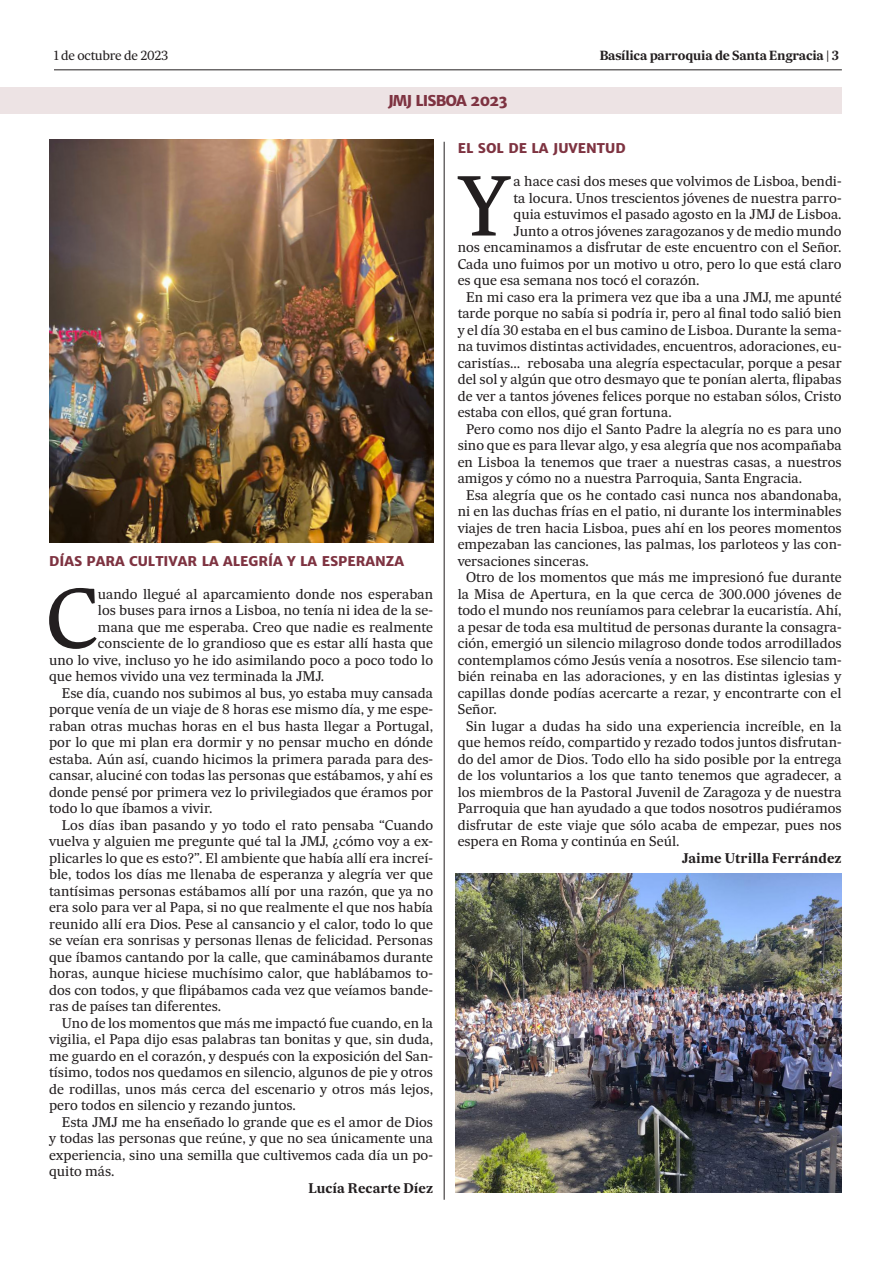
<style>
.page{position:relative;width:893px;height:1263px;background:#fff}
.page>*{position:absolute;margin:0;border:0;box-sizing:border-box;transform-origin:0 0}
.ladillo{font:81.75px "Sueca Tx";color:#231f20}
.Antetitulo{font:800 15px "Merriweather Sans";letter-spacing:-.06em;color:#7e3341}
.ladillo-2{font:13.5px/16.5px "Sueca Tx";color:#231f20;text-align:justify}
.ladillo-3{font:800 13.5px "Merriweather Sans";color:#7e3341}
.ladillo-4{font:700 13.5px "Sueca Tx";color:#231f20}
.t1{font:700 12.75px "Sueca Tx";letter-spacing:-.02em;color:#231f20}
.t2{font:12.75px "Sueca Tx";letter-spacing:-.02em;color:#231f20}
</style>
<div class="page">
<hr style="left:54px;top:70px;width:788px;height:1px;background:#231f20">
<div style="left:0;top:87px;width:842px;height:27px;background:#ede3e4"></div>
<img style="left:455px;top:873px;width:387px;height:319px">
<img style="left:49px;top:140px;width:384px;height:402px">
<hr style="left:444px;top:142px;width:1px;height:1058px;background:#231f20">
<p class="t2" style="left:54px;top:47px;width:116px">1 de octubre de 2023</p>
<p class="t1" style="left:600px;top:47px;width:241px">Basílica parroquia de Santa Engracia | 3</p>
<p class="Antetitulo" style="left:388px;top:91px;width:121px">JMJ LISBOA 2023</p>
<p class="ladillo-3" style="left:49px;top:552px;width:356px">DÍAS PARA CULTIVAR LA ALEGRÍA Y LA ESPERANZA</p>
<p class="ladillo" style="left:46px;top:569px;width:53px">C</p>
<p class="ladillo-2" style="left:98px;top:585px;width:337px">uando llegué al aparcamiento donde nos esperaban</p>
<p class="ladillo-2" style="left:98px;top:602px;width:337px">los buses para irnos a Lisboa, no tenía ni idea de la se-</p>
<p class="ladillo-2" style="left:98px;top:618px;width:337px">mana que me esperaba. Creo que nadie es realmente</p>
<p class="ladillo-2" style="left:98px;top:635px;width:337px">consciente de lo grandioso que es estar allí hasta que</p>
<p class="ladillo-2" style="left:49px;top:651px;width:385px">uno lo vive, incluso yo he ido asimilando poco a poco todo lo</p>
<p class="ladillo-2" style="left:49px;top:668px;width:277px">que hemos vivido una vez terminada la JMJ.</p>
<p class="ladillo-2" style="left:49px;top:684px;width:385px;text-indent:13px">Ese día, cuando nos subimos al bus, yo estaba muy cansada porque venía de un viaje de 8 horas ese mismo día, y me espe&shy;raban otras muchas horas en el bus hasta llegar a Portugal, por lo que mi plan era dormir y no pensar mucho en dónde estaba. Aún así, cuando hicimos la primera parada para des&shy;cansar, aluciné con todas las personas que estábamos, y ahí es donde pensé por primera vez lo privilegiados que éramos por todo lo que íbamos a vivir.</p>
<p class="ladillo-2" style="left:49px;top:816px;width:385px;text-indent:13px">Los días iban pasando y yo todo el rato pensaba “Cuando vuelva y alguien me pregunte qué tal la JMJ, ¿cómo voy a ex&shy;plicarles lo que es esto?”. El ambiente que había allí era increí&shy;ble, todos los días me llenaba de esperanza y alegría ver que tantísimas personas estábamos allí por una razón, que ya no era solo para ver al Papa, si no que realmente el que nos había reunido allí era Dios. Pese al cansancio y el calor, todo lo que se veían era sonrisas y personas llenas de felicidad. Personas que íbamos cantando por la calle, que caminábamos durante horas, aunque hiciese muchísimo calor, que hablábamos to&shy;dos con todos, y que flipábamos cada vez que veíamos bande&shy;ras de países tan diferentes.</p>
<p class="ladillo-2" style="left:49px;top:1014px;width:386px;text-indent:13px">Uno de los momentos que más me impactó fue cuando, en la vigilia, el Papa dijo esas palabras tan bonitas y que, sin duda, me guardo en el corazón, y después con la exposición del San&shy;tísimo, todos nos quedamos en silencio, algunos de pie y otros de rodillas, unos más cerca del escenario y otros más lejos, pero todos en silencio y rezando juntos.</p>
<p class="ladillo-2" style="left:49px;top:1113px;width:385px;text-indent:13px">Esta JMJ me ha enseñado lo grande que es el amor de Dios y todas las personas que reúne, y que no sea únicamente una experiencia, sino una semilla que cultivemos cada día un po&shy;quito más.</p>
<p class="ladillo-4" style="left:308px;top:1179px;width:126px">Lucía Recarte Díez</p>
<p class="ladillo-3" style="left:458px;top:139px;width:169px">EL SOL DE LA JUVENTUD</p>
<p class="ladillo" style="left:458px;top:156px;width:54px">Y</p>
<p class="ladillo-2" style="left:513px;top:173px;width:330px">a hace casi dos meses que volvimos de Lisboa, bendi-</p>
<p class="ladillo-2" style="left:513px;top:189px;width:330px">ta locura. Unos trescientos jóvenes de nuestra parro-</p>
<p class="ladillo-2" style="left:513px;top:206px;width:330px">quia estuvimos el pasado agosto en la JMJ de Lisboa.</p>
<p class="ladillo-2" style="left:513px;top:222px;width:330px">Junto a otros jóvenes zaragozanos y de medio mundo</p>
<p class="ladillo-2" style="left:458px;top:239px;width:385px">nos encaminamos a disfrutar de este encuentro con el Señor.</p>
<p class="ladillo-2" style="left:458px;top:255px;width:385px">Cada uno fuimos por un motivo u otro, pero lo que está claro</p>
<p class="ladillo-2" style="left:458px;top:272px;width:243px">es que esa semana nos tocó el corazón.</p>
<p class="ladillo-2" style="left:458px;top:288px;width:386px;text-indent:9px">En mi caso era la primera vez que iba a una JMJ, me apunté tarde porque no sabía si podría ir, pero al final todo salió bien y el día 30 estaba en el bus camino de Lisboa. Durante la sema&shy;na tuvimos distintas actividades, encuentros, adoraciones, eu&shy;caristías… rebosaba una alegría espectacular, porque a pesar del sol y algún que otro desmayo que te ponían alerta, flipabas de ver a tantos jóvenes felices porque no estaban sólos, Cristo estaba con ellos, qué gran fortuna.</p>
<p class="ladillo-2" style="left:458px;top:420px;width:386px;text-indent:9px">Pero como nos dijo el Santo Padre la alegría no es para uno sino que es para llevar algo, y esa alegría que nos acompañaba en Lisboa la tenemos que traer a nuestras casas, a nuestros amigos y cómo no a nuestra Parroquia, Santa Engracia.</p>
<p class="ladillo-2" style="left:458px;top:486px;width:385px;text-indent:9px">Esa alegría que os he contado casi nunca nos abandonaba, ni en las duchas frías en el patio, ni durante los interminables viajes de tren hacia Lisboa, pues ahí en los peores momentos empezaban las canciones, las palmas, los parloteos y las con&shy;versaciones sinceras.</p>
<p class="ladillo-2" style="left:458px;top:569px;width:385px;text-indent:9px">Otro de los momentos que más me impresionó fue durante la Misa de Apertura, en la que cerca de 300.000 jóvenes de todo el mundo nos reuníamos para celebrar la eucaristía. Ahí, a pesar de toda esa multitud de personas durante la consagra&shy;ción, emergió un silencio milagroso donde todos arrodillados contemplamos cómo Jesús venía a nosotros. Ese silencio tam&shy;bién reinaba en las adoraciones, y en las distintas iglesias y capillas donde podías acercarte a rezar, y encontrarte con el Señor.</p>
<p class="ladillo-2" style="left:458px;top:717px;width:385px;text-indent:9px">Sin lugar a dudas ha sido una experiencia increíble, en la que hemos reído, compartido y rezado todos juntos disfrutan&shy;do del amor de Dios. Todo ello ha sido posible por la entrega de los voluntarios a los que tanto tenemos que agradecer, a los miembros de la Pastoral Juvenil de Zaragoza y de nuestra Parroquia que han ayudado a que todos nosotros pudiéramos disfrutar de este viaje que sólo acaba de empezar, pues nos espera en Roma y continúa en Seúl.</p>
<p class="ladillo-4" style="left:682px;top:849px;width:161px">Jaime Utrilla Ferrández</p>
</div>
